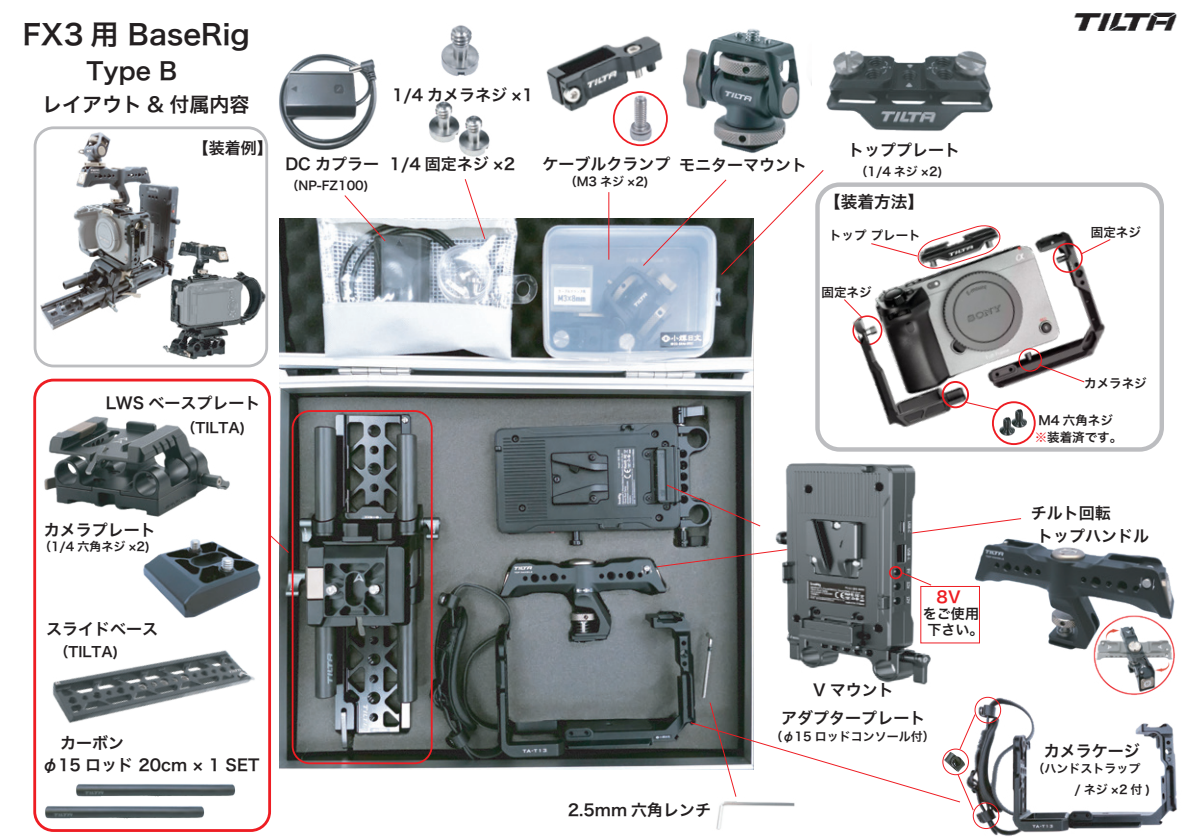
<style>
.page{position:relative;width:1191px;height:840px;background:#fff}
.page>*{position:absolute;margin:0;border:0;box-sizing:border-box;transform-origin:0 0}
.t1{font:28px "Hiragino Sans W6";color:#231f20}
.t2{font:24px "Hiragino Sans W6";color:#231f20}
.t3{font:20px "Hiragino Sans W6";color:#231f20}
.t4{font:16.6px "Hiragino Sans W6";color:#231f20}
.t5{font:16px/28px "Hiragino Sans W6";color:#231f20}
.t6{font:16px "Hiragino Sans W6";color:#ee1d23}
.t7{font:14px/15.8px "Hiragino Sans W6";color:#231f20;text-align:center}
.t8{font:12.6px/17px "Hiragino Sans W6";color:#231f20;text-align:center}
.t9{font:12px/21px "Hiragino Sans W6";color:#231f20}
.s1{color:#ee1d23}
</style>
<div class="page">
<img style="left:974px;top:697px;width:203px;height:139px">
<img style="left:280px;top:218px;width:473px;height:551px">
<img style="left:52px;top:650px;width:203px;height:73px">
<img style="left:716px;top:811px;width:7px;height:19px">
<img style="left:441px;top:25px;width:39px;height:52px">
<img style="left:460px;top:115px;width:30px;height:42px">
<img style="left:428px;top:101px;width:34px;height:47px">
<div style="left:33px;top:378px;width:238px;height:453px;border:3px solid #ee1d23;border-radius:19px"></div>
<img style="left:821px;top:187px;width:310px;height:265px">
<img style="left:999px;top:415px;width:17px;height:22px">
<img style="left:1011px;top:407px;width:17px;height:22px">
<div style="left:992px;top:401px;width:43px;height:44px;border:2px solid #ee1d23;border-radius:50%"></div>
<div style="left:1018px;top:348px;width:24px;height:23px;border:1px solid #ee1d23;border-radius:50%"></div>
<div style="left:941px;top:381px;width:28px;height:27px;border:2px solid #ee1d23;border-radius:50%"></div>
<svg style="left:964px;top:401px;width:35px;height:10px"></svg>
<svg style="left:870px;top:222px;width:131px;height:49px"></svg>
<div style="left:1052px;top:243px;width:30px;height:30px;border:2px solid #ee1d23;border-radius:50%"></div>
<svg style="left:1037px;top:363px;width:48px;height:20px"></svg>
<div style="left:815px;top:182px;width:349px;height:269px;border:4px solid #bcbdc0;border-radius:22px"></div>
<div style="left:292px;top:410px;width:140px;height:353px;border:2px solid #ee1d23;border-radius:17px"></div>
<svg style="left:270px;top:534px;width:20px;height:19px"></svg>
<svg style="left:343px;top:195px;width:43px;height:47px"></svg>
<svg style="left:464px;top:179px;width:22px;height:61px"></svg>
<hr style="left:608px;top:192px;width:1px;height:67px;background:#ee1d23">
<svg style="left:642px;top:170px;width:182px;height:106px"></svg>
<img style="left:1074px;top:12px;width:103px;height:19px">
<img style="left:826px;top:50px;width:167px;height:81px">
<img style="left:279px;top:54px;width:98px;height:96px">
<div style="left:34px;top:126px;width:234px;height:241px;border:3px solid #bcbdc0;border-radius:19px"></div>
<img style="left:33px;top:126px;width:205px;height:221px">
<img style="left:546px;top:36px;width:122px;height:84px">
<img style="left:44px;top:416px;width:186px;height:101px">
<img style="left:143px;top:534px;width:127px;height:88px">
<img style="left:45px;top:806px;width:160px;height:13px">
<img style="left:76px;top:784px;width:160px;height:13px">
<img style="left:683px;top:29px;width:117px;height:124px">
<img style="left:625px;top:88px;width:37px;height:55px">
<div style="left:613px;top:91px;width:55px;height:55px;border:2px solid #ee1d23;border-radius:50%"></div>
<img style="left:973px;top:541px;width:201px;height:109px">
<img style="left:1079px;top:599px;width:98px;height:116px">
<img style="left:785px;top:443px;width:175px;height:242px">
<svg style="left:656px;top:483px;width:366px;height:103px"></svg>
<div style="left:889px;top:565px;width:13px;height:14px;border:2px solid #ee1d23;border-radius:50%"></div>
<div style="left:920px;top:585px;width:60px;height:58px;border:1px solid #ee1d23"></div>
<div style="left:974px;top:696px;width:27px;height:27px;border:1px solid #ee1d23;border-radius:50%"></div>
<div style="left:972px;top:802px;width:27px;height:26px;border:1px solid #ee1d23;border-radius:50%"></div>
<svg style="left:689px;top:701px;width:287px;height:110px"></svg>
<img style="left:144px;top:234px;width:124px;height:129px">
<h1 class="t1" style="left:23px;top:9px;width:228px">FX3 用 BaseRig</h1>
<h2 class="t2" style="left:87px;top:49px;width:92px">Type B</h2>
<p class="t3" style="left:42px;top:87px;width:209px">レイアウト &amp; 付属内容</p>
<p class="t5" style="left:193px;top:133px;width:81px">【装着例】</p>
<p class="t5" style="left:392px;top:80px;width:143px">1/4 カメラネジ ×1</p>
<p class="t5" style="left:285px;top:149px;width:95px">DC カプラー</p>
<p class="t5" style="left:390px;top:149px;width:127px">1/4 固定ネジ ×2</p>
<p class="t5" style="left:542px;top:149px;width:129px">ケーブルクランプ</p>
<p class="t5" style="left:679px;top:150px;width:129px">モニターマウント</p>
<p class="t9" style="left:286px;top:174px;width:84px">（NP-FZ100)</p>
<p class="t9" style="left:565px;top:171px;width:86px">（M3 ネジ ×2)</p>
<p class="t5" style="left:848px;top:135px;width:113px">トッププレート</p>
<p class="t9" style="left:855px;top:160px;width:88px">（1/4 ネジ ×2)</p>
<p class="t4" style="left:824px;top:186px;width:102px">【装着方法】</p>
<p class="t8" style="left:829px;top:226px;width:93px">トップ プレート</p>
<p class="t8" style="left:1090px;top:223px;width:52px">固定ネジ</p>
<p class="t8" style="left:821px;top:283px;width:52px">固定ネジ</p>
<p class="t5" style="left:106px;top:388px;width:156px">LWS ベースプレート</p>
<p class="t7" style="left:181px;top:419px;width:65px">（TILTA)</p>
<p class="t5" style="left:44px;top:515px;width:114px">カメラプレート</p>
<p class="t9" style="left:39px;top:535px;width:112px">（1/4 六角ネジ ×2)</p>
<p class="t5" style="left:46px;top:614px;width:113px">スライドベース</p>
<p class="t7" style="left:54px;top:642px;width:65px">（TILTA)</p>
<p class="t5" style="left:60px;top:727px;width:65px">カーボン</p>
<p class="t5" style="left:42px;top:750px;width:219px">φ15 ロッド 20cm × 1 SET</p>
<p class="t5" style="left:568px;top:794px;width:145px">2.5mm 六角レンチ</p>
<p class="t6" style="left:936px;top:582px;width:25px">8V</p>
<p class="t7" style="left:923px;top:605px;width:62px">をご使用下さい。</p>
<p class="t5" style="left:781px;top:675px;width:145px">　　V マウント<br>アダプタープレート</p>
<p class="t9" style="left:770px;top:725px;width:166px">（φ15 ロッドコンソール付）</p>
<p class="t8" style="left:1084px;top:374px;width:64px">カメラネジ</p>
<p class="t8" style="left:1034px;top:411px;width:89px">M4 六角ネジ<span class="s1">※</span>装着済です。</p>
<p class="t5" style="left:1031px;top:497px;width:81px">チルト回転</p>
<p class="t5" style="left:1037px;top:520px;width:113px">トップハンドル</p>
<p class="t5" style="left:1043px;top:736px;width:97px">カメラケージ</p>
<p class="t9" style="left:1038px;top:757px;width:113px;text-indent:-6px">（ハンドストラップ　　　/ ネジ ×2 付 )</p>
</div>
